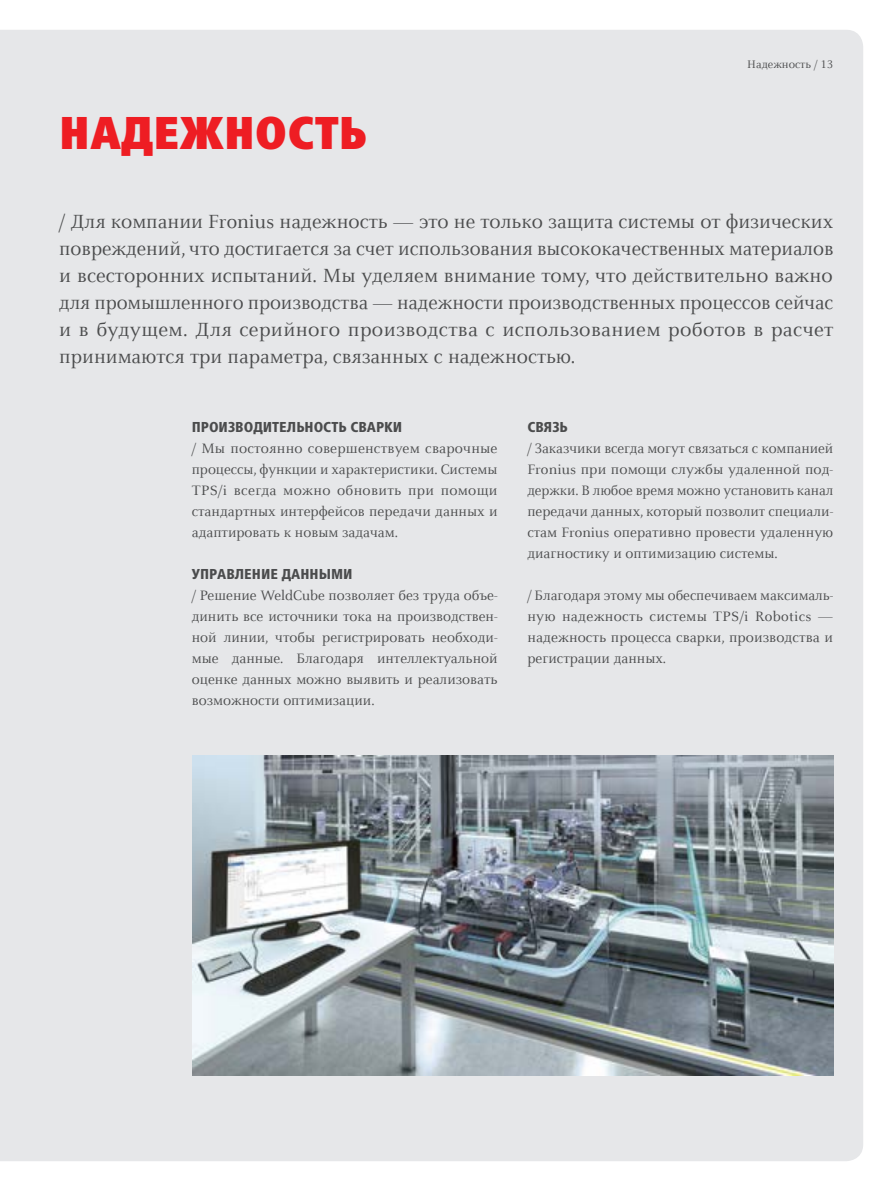
<style>
.page{position:relative;width:893px;height:1191px;background:#fff}
.page>*{position:absolute;margin:0;border:0;box-sizing:border-box;transform-origin:0 0}
.t1{font:900 condensed 48px "Frutiger Next LTW1 G";color:#ee1d23}
.t2{font:21px/27px "Celeste Offc Pro";color:#4b4c4d;text-align:justify}
.t3{font:15px/21px "Celeste Offc Pro";color:#4b4c4d;text-align:justify}
.t4{font:800 condensed 15px "Frutiger Next LTW1 G";color:#4b4c4d}
.t5{font:12px "Celeste Offc Pro";color:#4b4c4d}
</style>
<div class="page">
<div style="left:1px;top:30px;width:862px;height:1131px;background:#e6e7e9"></div>
<img style="left:0;top:30px;width:1px;height:1131px">
<img style="left:192px;top:755px;width:641px;height:320px">
<h1 class="t1" style="left:59px;top:106px;width:309px">Надежность</h1>
<p class="t5" style="left:747px;top:57px;width:88px">Надежность / 13</p>
<p class="t2" style="left:59px;top:208px;width:776px">/ Для компании Fronius надежность — это не только защита системы от физических повреждений, что достигается за счет использования высококачественных материалов и всесторонних испытаний. Мы уделяем внимание тому, что действительно важно для промышленного производства — надежности производственных процессов сейчас и в будущем. Для серийного производства с использованием роботов в расчет принимаются три параметра, связанных с надежностью.</p>
<p class="t4" style="left:192px;top:418px;width:210px">Производительность сварки</p>
<p class="t3" style="left:192px;top:438px;width:307px">/ Мы постоянно совершенствуем сварочные процессы, функции и характеристики. Системы TPS/i всегда можно обновить при помощи стандартных интерфейсов передачи данных и адаптировать к новым задачам.</p>
<p class="t4" style="left:192px;top:565px;width:160px">Управление данными</p>
<p class="t3" style="left:192px;top:585px;width:307px">/ Решение WeldCube позволяет без труда объе&shy;динить все источники тока на производствен&shy;ной линии, чтобы регистрировать необходи&shy;мые данные. Благодаря интеллектуальной оценке данных можно выявить и реализовать возможности оптимизации.</p>
<p class="t4" style="left:527px;top:418px;width:42px">Связь</p>
<p class="t3" style="left:527px;top:438px;width:307px">/ Заказчики всегда могут связаться с компанией Fronius при помощи службы удаленной под&shy;держки. В любое время можно установить канал передачи данных, который позволит специали&shy;стам Fronius оперативно провести удаленную диагностику и оптимизацию системы.</p>
<p class="t3" style="left:527px;top:585px;width:307px">/ Благодаря этому мы обеспечиваем максималь&shy;ную надежность системы TPS/i Robotics — надежность процесса сварки, производства и регистрации данных.</p>
</div>
